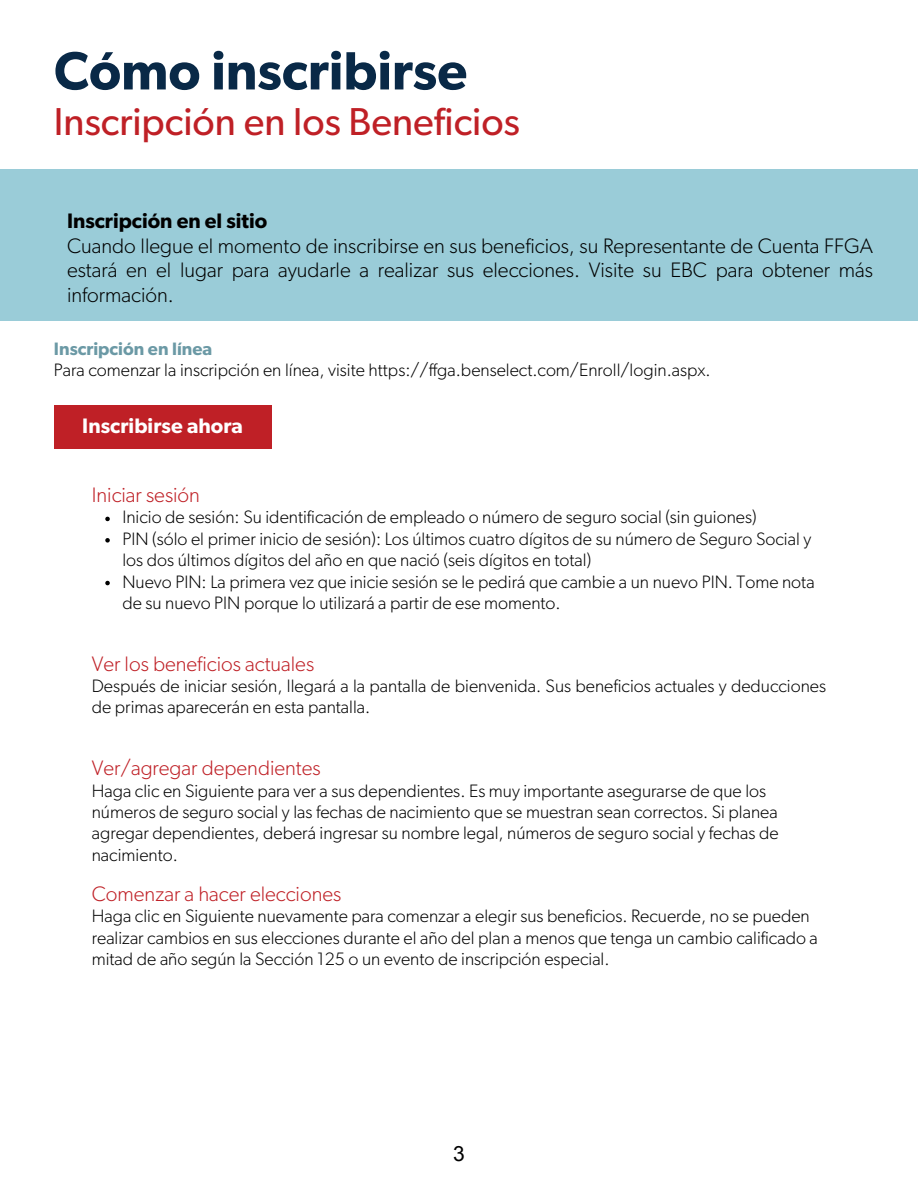
<style>
.page{position:relative;width:918px;height:1188px;background:#fff}
.page>*{position:absolute;margin:0;border:0;box-sizing:border-box;transform-origin:0 0}
.t1{font:600 54px "Gibson";color:#092947}
.t2{font:39px "Gibson";color:#bf2026}
.t3{font:300 21px/24.8px "Gibson";color:#000}
.t4{font:300 21px "Gibson";color:#bf2026}
.t5{font:600 21px "Gibson";letter-spacing:.005em;color:#fff}
.t6{font:21px "Arial";color:#000}
.t7{font:300 18px/21.3px "Gibson";color:#000}
.t8{font:600 18px "Gibson";color:#6b99a5}
.s1{font-weight:600}
</style>
<div class="page">
<div style="left:0;top:170px;width:918px;height:151px;background:#9accd8"></div>
<div style="left:54px;top:405px;width:217px;height:44px;background:#bf2026"></div>
<svg style="left:105px;top:517px;width:5px;height:4px"></svg>
<svg style="left:105px;top:538px;width:5px;height:5px"></svg>
<svg style="left:105px;top:581px;width:5px;height:4px"></svg>
<p class="t1" style="left:54px;top:46px;width:415px">Cómo inscribirse</p>
<p class="t2" style="left:54px;top:104px;width:467px">Inscripción en los Beneficios</p>
<h2 class="t3" style="left:67px;top:209px;width:808px"><span class="s1">Inscripción en el sitio<br></span>Cuando llegue el momento de inscribirse en sus beneficios, su Representante de Cuenta FFGA estará en el lugar para ayudarle a realizar sus elecciones. Visite su EBC para obtener más información.</h2>
<p class="t8" style="left:54px;top:340px;width:160px">Inscripción en línea</p>
<p class="t7" style="left:54px;top:360px;width:658px">Para comenzar la inscripción en línea, visite https://ffga.benselect.com/Enroll/login.aspx.</p>
<h1 class="t5" style="left:82px;top:417px;width:162px">Inscribirse ahora</h1>
<h4 class="t4" style="left:92px;top:485px;width:110px">Iniciar sesión</h4>
<p class="t7" style="left:122px;top:507px;width:636px">Inicio de sesión: Su identificación de empleado o número de seguro social (sin guiones)</p>
<p class="t7" style="left:122px;top:529px;width:690px">PIN (sólo el primer inicio de sesión): Los últimos cuatro dígitos de su número de Seguro Social y los dos últimos dígitos del año en que nació (seis dígitos en total)</p>
<h3 class="t7" style="left:122px;top:572px;width:694px">Nuevo PIN: La primera vez que inicie sesión se le pedirá que cambie a un nuevo PIN. Tome nota de su nuevo PIN porque lo utilizará a partir de ese momento.</h3>
<p class="t4" style="left:92px;top:654px;width:224px">Ver los beneficios actuales</p>
<p class="t7" style="left:92px;top:676px;width:736px">Después de iniciar sesión, llegará a la pantalla de bienvenida. Sus beneficios actuales y deducciones de primas aparecerán en esta pantalla.</p>
<p class="t4" style="left:92px;top:758px;width:230px">Ver/agregar dependientes</p>
<p class="t7" style="left:92px;top:781px;width:688px">Haga clic en Siguiente para ver a sus dependientes. Es muy importante asegurarse de que los números de seguro social y las fechas de nacimiento que se muestran sean correctos. Si planea agregar dependientes, deberá ingresar su nombre legal, números de seguro social y fechas de nacimiento.</p>
<h4 class="t4" style="left:92px;top:884px;width:251px">Comenzar a hacer elecciones</h4>
<p class="t7" style="left:92px;top:906px;width:728px">Haga clic en Siguiente nuevamente para comenzar a elegir sus beneficios. Recuerde, no se pueden realizar cambios en sus elecciones durante el año del plan a menos que tenga un cambio calificado a mitad de año según la Sección 125 o un evento de inscripción especial.</p>
<p class="t6" style="left:453px;top:1142px;width:13px">3</p>
</div>
